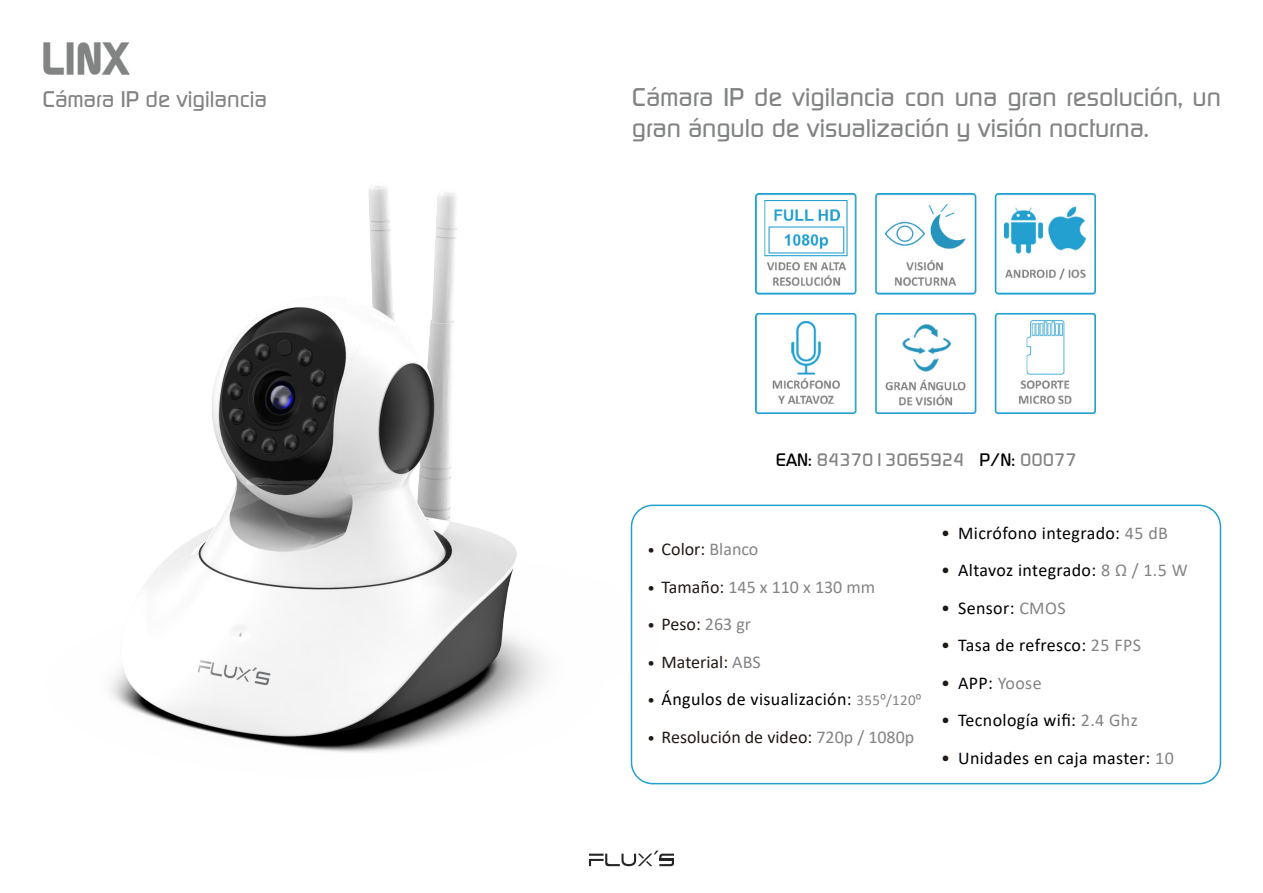
<style>
.page{position:relative;width:1263px;height:893px;background:#fff}
.page>*{position:absolute;margin:0;border:0;box-sizing:border-box;transform-origin:0 0}
.t1{font:700 45px "Continuum";color:#828383}
.t2{font:500 25.5px/30.6px "Continuum";color:#828383}
.t3{font:500 22.5px "Continuum";color:#828383}
.t4{font:18px "Calibri";letter-spacing:.02em;color:#000}
.t5{font:18px "Calibri";color:#211915}
.t6{font:500 18px "Continuum";color:#828383}
.t7{font:18px "Calibri";color:#848484}
.t8{font:18px "Calibri";letter-spacing:.02em;color:#848484}
.s1{color:#000}
.s2{font-size:15px}
.s3{color:#848484}
.s4{font-size:15px;color:#211915}
.s5{color:#211915}
.s6{font-size:15px;color:#848484}
.s7{font-family:"Arial";font-size:15px;color:#848484}
</style>
<div class="page">
<svg style="left:589px;top:851px;width:85px;height:15px"></svg>
<div style="left:631px;top:505px;width:590px;height:279px;border:2px solid #23a0d0;border-radius:21px"></div>
<img style="left:110px;top:186px;width:548px;height:599px">
<img style="left:756px;top:193px;width:340px;height:221px">
<h1 class="t1" style="left:42px;top:28px;width:90px">LINX</h1>
<p class="t3" style="left:43px;top:85px;width:226px">Cámara IP de vigilancia</p>
<h2 class="t2" style="left:632px;top:82px;width:590px">Cámara IP de vigilancia con una gran resolución, un gran ángulo de visualización y visión nocturna.</h2>
<p class="t6" style="left:776px;top:448px;width:302px"><span class="s1">EAN:</span> 8437013065924 <span class="s1">P/N:</span> 00077</p>
<p class="t5" style="left:647px;top:537px;width:113px"><span class="s2">•</span> Color: <span class="s3">Blanco</span></p>
<p class="t7" style="left:647px;top:574px;width:229px"><span class="s4">•</span> <span class="s5">Tamaño:</span> 145 x 110 x 130 mm</p>
<p class="t5" style="left:647px;top:612px;width:105px"><span class="s2">•</span> Peso: <span class="s3">263 gr</span></p>
<p class="t5" style="left:647px;top:649px;width:115px"><span class="s2">•</span> Material: <span class="s3">ABS</span></p>
<p class="t4" style="left:647px;top:687px;width:276px"><span class="s4">•</span> Ángulos de visualización: <span class="s6">355</span><span class="s7">º</span><span class="s6">/120</span><span class="s7">º</span></p>
<p class="t5" style="left:647px;top:724px;width:268px"><span class="s2">•</span> Resolución de video: <span class="s3">720p / 1080p</span></p>
<p class="t4" style="left:941px;top:520px;width:228px"><span class="s5">•</span> Micrófono integrado: <span class="s3">45 dB</span></p>
<p class="t4" style="left:941px;top:558px;width:248px"><span class="s5">•</span> Altavoz integrado: <span class="s3">8 Ω / 1.5 W</span></p>
<p class="t4" style="left:941px;top:595px;width:126px"><span class="s5">•</span> Sensor: <span class="s3">CMOS</span></p>
<p class="t4" style="left:941px;top:633px;width:201px"><span class="s5">•</span> Tasa de refresco: <span class="s3">25 FPS</span></p>
<p class="t8" style="left:941px;top:670px;width:102px"><span class="s5">•</span> <span class="s1">APP:</span> Yoose</p>
<p class="t4" style="left:941px;top:708px;width:198px"><span class="s5">•</span> Tecnología wifi: <span class="s3">2.4 Ghz</span></p>
<p class="t4" style="left:941px;top:745px;width:234px"><span class="s5">•</span> Unidades en caja master: <span class="s3">10</span></p>
</div>
